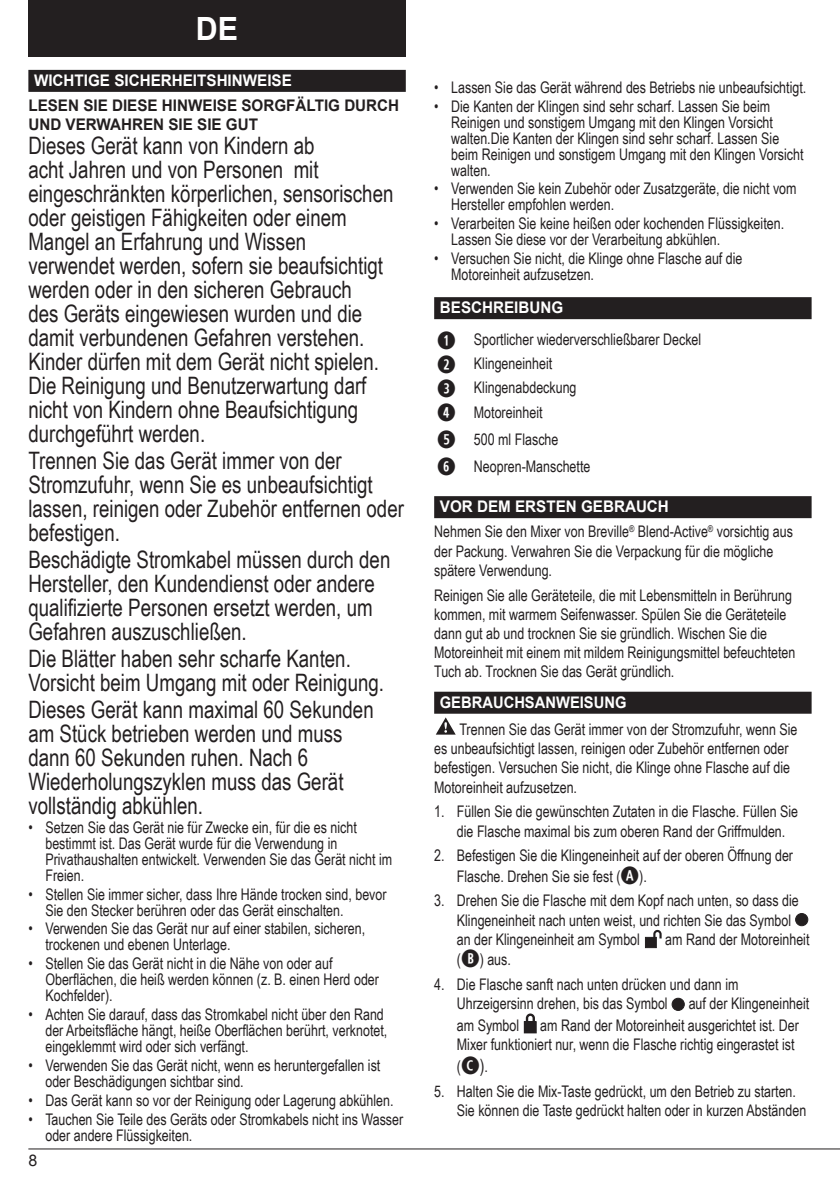
<style>
.page{position:relative;width:840px;height:1191px;background:#fff}
.page>*{position:absolute;margin:0;border:0;box-sizing:border-box;transform-origin:0 0}
.t1{font:700 32px "Arial";color:#fff;scale:.95 1}
.t2{font:24px/24px "Arial Narrow";color:#231f20;scale:.95 1}
.t3{font:16px/16px "Arial Narrow";color:#231f20;scale:.95 1}
.t4{font:700 16px "Arial";color:#fff;scale:.95 1}
.t5{font:700 16px/19.2px "Arial";color:#231f20;scale:.95 1}
.t6{font:700 16px "Arial";color:#fff;scale:.92 1}
.t7{font:16px "Arial";color:#231f20}
.s1{font-family:"Combi Numerals Pro";font-weight:700;font-size:24px}
.s2{font-size:18px}
</style>
<div class="page">
<hr style="left:28px;top:1148px;width:811px;height:1px;background:#231f20">
<div style="left:28px;top:70px;width:377px;height:22px;background:#231f20"></div>
<div style="left:28px;top:0;width:377px;height:57px;background:#231f20"></div>
<div style="left:434px;top:297px;width:377px;height:22px;background:#231f20"></div>
<div style="left:434px;top:496px;width:377px;height:22px;background:#231f20"></div>
<div style="left:434px;top:691px;width:377px;height:22px;background:#231f20"></div>
<svg style="left:436px;top:717px;width:19px;height:17px"></svg>
<div style="left:795px;top:913px;width:12px;height:12px;background:#231f20;border-radius:50%"></div>
<div style="left:794px;top:913px;width:13px;height:13px;border:1px solid #231f20;border-radius:50%"></div>
<div style="left:644px;top:937px;width:12px;height:11px;background:#231f20;border:1px solid #231f20"></div>
<svg style="left:653px;top:930px;width:8px;height:8px"></svg>
<div style="left:671px;top:998px;width:13px;height:12px;background:#231f20;border-radius:50%"></div>
<div style="left:671px;top:998px;width:13px;height:12px;border:1px solid #231f20;border-radius:50%"></div>
<div style="left:524px;top:1021px;width:12px;height:12px;background:#231f20"></div>
<div style="left:523px;top:1021px;width:13px;height:12px;border:1px solid #231f20"></div>
<svg style="left:525px;top:1013px;width:9px;height:10px"></svg>
<h1 class="t1" style="left:196px;top:7px;width:46px">DE</h1>
<p class="t4" style="left:34px;top:70px;width:273px">WICHTIGE SICHERHEITSHINWEISE</p>
<p class="t5" style="left:28px;top:96px;width:391px">LESEN SIE DIESE HINWEISE SORGFÄLTIG DURCH<br>UND VERWAHREN SIE SIE GUT</p>
<p class="t2" style="left:28px;top:133px;width:385px">Dieses Gerät kann von Kindern ab<br>acht Jahren und von Personen mit eingeschränkten körperlichen, sensorischen oder geistigen Fähigkeiten oder einem Mangel an Erfahrung und Wissen verwendet werden, sofern sie beaufsichtigt werden oder in den sicheren Gebrauch<br>des Geräts eingewiesen wurden und die damit verbundenen Gefahren verstehen.<br>Kinder dürfen mit dem Gerät nicht spielen.<br>Die Reinigung und Benutzerwartung darf nicht von Kindern ohne Beaufsichtigung durchgeführt werden.</p>
<h2 class="t2" style="left:28px;top:448px;width:396px">Trennen Sie das Gerät immer von der Stromzufuhr, wenn Sie es unbeaufsichtigt lassen, reinigen oder Zubehör entfernen oder befestigen.</h2>
<h2 class="t2" style="left:28px;top:547px;width:382px">Beschädigte Stromkabel müssen durch den Hersteller, den Kundendienst oder andere qualifizierte Personen ersetzt werden, um Gefahren auszuschließen.</h2>
<h2 class="t2" style="left:28px;top:645px;width:376px">Die Blätter haben sehr scharfe Kanten.<br>Vorsicht beim Umgang mit oder Reinigung.</h2>
<h2 class="t2" style="left:28px;top:696px;width:365px">Dieses Gerät kann maximal 60 Sekunden am Stück betrieben werden und muss dann 60 Sekunden ruhen. Nach 6<br>Wiederholungszyklen muss das Gerät vollständig abkühlen.</h2>
<p class="t3" style="left:45px;top:818px;width:366px;text-indent:-17px">• Setzen Sie das Gerät nie für Zwecke ein, für die es nicht bestimmt ist. Das Gerät wurde für die Verwendung in Privathaushalten entwickelt. Verwenden Sie das Gerät nicht im Freien.</p>
<p class="t3" style="left:45px;top:885px;width:360px;text-indent:-17px">• Stellen Sie immer sicher, dass Ihre Hände trocken sind, bevor<br>Sie den Stecker berühren oder das Gerät einschalten.</p>
<p class="t3" style="left:45px;top:920px;width:338px;text-indent:-17px">• Verwenden Sie das Gerät nur auf einer stabilen, sicheren, trockenen und ebenen Unterlage.</p>
<p class="t3" style="left:45px;top:955px;width:352px;text-indent:-17px">• Stellen Sie das Gerät nicht in die Nähe von oder auf<br>Oberflächen, die heiß werden können (z. B. einen Herd oder<br>Kochfelder).</p>
<p class="t3" style="left:45px;top:1006px;width:361px;text-indent:-17px">• Achten Sie darauf, dass das Stromkabel nicht über den Rand der Arbeitsfläche hängt, heiße Oberflächen berührt, verknotet, eingeklemmt wird oder sich verfängt.</p>
<p class="t3" style="left:45px;top:1056px;width:354px;text-indent:-17px">• Verwenden Sie das Gerät nicht, wenn es heruntergefallen ist oder Beschädigungen sichtbar sind.</p>
<p class="t3" style="left:28px;top:1091px;width:386px">• Das Gerät kann so vor der Reinigung oder Lagerung abkühlen.</p>
<p class="t3" style="left:45px;top:1110px;width:378px;text-indent:-17px">• Tauchen Sie Teile des Geräts oder Stromkabels nicht ins Wasser oder andere Flüssigkeiten.</p>
<p class="t7" style="left:28px;top:1150px;width:10px">8</p>
<p class="t3" style="left:434px;top:78px;width:393px">• Lassen Sie das Gerät während des Betriebs nie unbeaufsichtigt.</p>
<p class="t3" style="left:451px;top:97px;width:372px;text-indent:-17px">• Die Kanten der Klingen sind sehr scharf. Lassen Sie beim Reinigen und sonstigem Umgang mit den Klingen Vorsicht walten.Die Kanten der Klingen sind sehr scharf. Lassen Sie beim Reinigen und sonstigem Umgang mit den Klingen Vorsicht walten.</p>
<p class="t3" style="left:451px;top:180px;width:365px;text-indent:-17px">• Verwenden Sie kein Zubehör oder Zusatzgeräte, die nicht vom<br>Hersteller empfohlen werden.</p>
<p class="t3" style="left:451px;top:215px;width:352px;text-indent:-17px">• Verarbeiten Sie keine heißen oder kochenden Flüssigkeiten.<br>Lassen Sie diese vor der Verarbeitung abkühlen.</p>
<p class="t3" style="left:451px;top:250px;width:308px;text-indent:-17px">• Versuchen Sie nicht, die Klinge ohne Flasche auf die<br>Motoreinheit aufzusetzen.</p>
<p class="t4" style="left:439px;top:297px;width:131px">BESCHREIBUNG</p>
<p class="t3" style="left:437px;top:327px;width:279px;line-height:24.2px"><span class="s1">Q</span> Sportlicher wiederverschließbarer Deckel<br><span class="s1">W</span> Klingeneinheit<br><span class="s1">E</span> Klingenabdeckung<br><span class="s1">R</span> Motoreinheit</p>
<p class="t3" style="left:437px;top:425px;width:163px;line-height:27px"><span class="s1">T</span> 500 ml Flasche<br><span class="s1">Y</span> Neopren-Manschette</p>
<p class="t4" style="left:439px;top:496px;width:242px">VOR DEM ERSTEN GEBRAUCH</p>
<p class="t3" style="left:434px;top:521px;width:379px;line-height:19.2px">Nehmen Sie den Mixer von Breville<sup>®</sup> Blend-Active<sup>®</sup> vorsichtig aus der Packung. Verwahren Sie die Verpackung für die mögliche spätere Verwendung.</p>
<p class="t3" style="left:434px;top:585px;width:381px;line-height:19.2px">Reinigen Sie alle Geräteteile, die mit Lebensmitteln in Berührung kommen, mit warmem Seifenwasser. Spülen Sie die Geräteteile dann gut ab und trocknen Sie sie gründlich. Wischen Sie die Motoreinheit mit einem mit mildem Reinigungsmittel befeuchteten Tuch ab. Trocknen Sie das Gerät gründlich.</p>
<p class="t6" style="left:439px;top:691px;width:204px">GEBRAUCHSANWEISUNG</p>
<p class="t3" style="left:434px;top:719px;width:383px;line-height:19.2px;text-indent:25px">Trennen Sie das Gerät immer von der Stromzufuhr, wenn Sie es unbeaufsichtigt lassen, reinigen oder Zubehör entfernen oder befestigen. Versuchen Sie nicht, die Klinge ohne Flasche auf die Motoreinheit aufzusetzen.</p>
<p class="t3" style="left:456px;top:801px;width:360px;line-height:19.2px;text-indent:-23px">1. Füllen Sie die gewünschten Zutaten in die Flasche. Füllen Sie die Flasche maximal bis zum oberen Rand der Griffmulden.</p>
<p class="t3" style="left:456px;top:845px;width:355px;line-height:20px;text-indent:-23px">2. Befestigen Sie die Klingeneinheit auf der oberen Öffnung der<br>Flasche. Drehen Sie sie fest (<span class="s1">A</span>).</p>
<p class="t3" style="left:456px;top:890px;width:361px;line-height:19.2px;text-indent:-23px">3. Drehen Sie die Flasche mit dem Kopf nach unten, so dass die<br>Klingeneinheit nach unten weist, und richten Sie das Symbol an der Klingeneinheit am Symbol</p>
<p class="t3" style="left:665px;top:930px;width:153px">am Rand der Motoreinheit</p>
<p class="t3" style="left:456px;top:950px;width:58px">(<span class="s1">B</span>) aus.</p>
<p class="t3" style="left:456px;top:973px;width:298px;line-height:19.2px;text-indent:-23px">4. Die Flasche sanft nach unten drücken und dann im<br>Uhrzeigersinn drehen, bis das Symbol</p>
<p class="t3" style="left:688px;top:994px;width:128px">auf der Klingeneinheit</p>
<p class="t3" style="left:456px;top:1017px;width:67px">am Symbol</p>
<p class="t3" style="left:456px;top:1015px;width:361px;line-height:19.2px;text-align:right">am Rand der Motoreinheit ausgerichtet ist. Der<br>Mixer funktioniert nur, wenn die Flasche richtig eingerastet ist</p>
<p class="t3" style="left:456px;top:1057px;width:34px">(<span class="s1">C</span><span class="s2">)</span>.</p>
<p class="t3" style="left:456px;top:1081px;width:369px;line-height:19.2px;text-indent:-23px">5. Halten Sie die Mix-Taste gedrückt, um den Betrieb zu starten.<br>Sie können die Taste gedrückt halten oder in kurzen Abständen</p>
</div>
